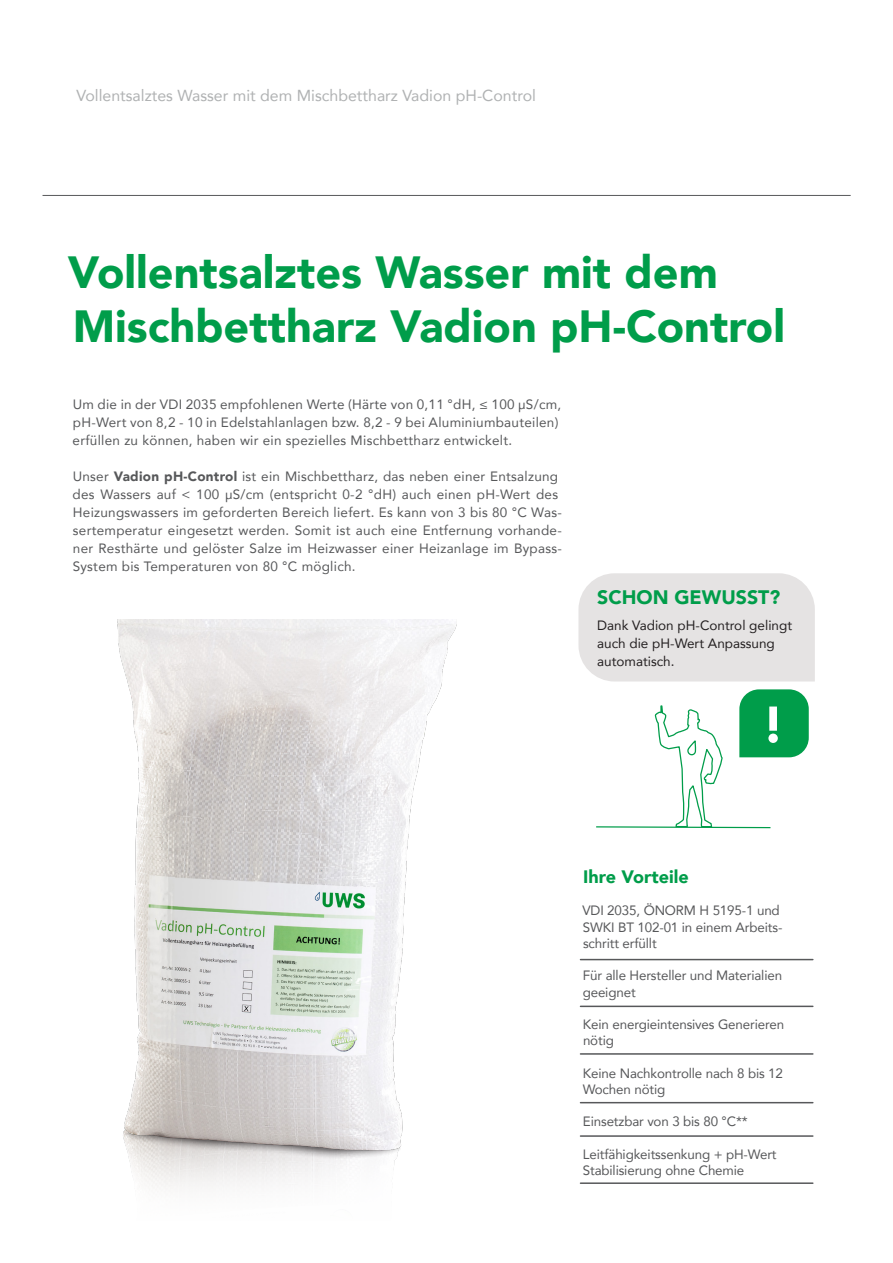
<style>
.page{position:relative;width:893px;height:1263px;background:#fff}
.page>*{position:absolute;margin:0;border:0;box-sizing:border-box;transform-origin:0 0}
.t1{font:900 51px "Avenir LT Std";color:#fff}
.t2{font:900 45px/54px "Avenir";color:#009d4a}
.t3{font:900 19.5px "Avenir";color:#009d4a}
.t4{font:900 18px "Avenir";color:#009d4a}
.t5{font:15.9px "Avenir";color:#b0b2b3}
.t6{font:13.5px/18px "Avenir";letter-spacing:.02em;color:#57585a}
.t7{font:13.5px/16.2px "Avenir";letter-spacing:-.01em;color:#57585a}
.t8{font:13.5px/18px "Avenir";color:#231f20}
.s1{font-weight:900}
</style>
<div class="page">
<hr style="left:43px;top:195px;width:808px;height:1px;background:#57585a">
<hr style="left:580px;top:959px;width:233px;height:1px;background:#57585a">
<hr style="left:580px;top:1005px;width:233px;height:2px;background:#57585a">
<hr style="left:580px;top:1053px;width:233px;height:2px;background:#57585a">
<hr style="left:580px;top:1102px;width:233px;height:1px;background:#57585a">
<hr style="left:580px;top:1135px;width:233px;height:2px;background:#57585a">
<hr style="left:580px;top:1182px;width:233px;height:2px;background:#57585a">
<img style="left:117px;top:620px;width:340px;height:567px">
<div style="left:578px;top:573px;width:237px;height:108px;background:#e5e3e3"></div>
<svg style="left:596px;top:689px;width:213px;height:140px"></svg>
<p class="t5" style="left:77px;top:83px;width:461px">Vollentsalztes Wasser mit dem Mischbettharz Vadion pH-Control</p>
<h2 class="t2" style="left:68px;top:244px;width:719px">Vollentsalztes Wasser mit dem<br>Mischbettharz Vadion pH-Control</h2>
<p class="t6" style="left:73px;top:395px;width:490px">Um die in der VDI 2035 empfohlenen Werte (Härte von 0,11 °dH, ≤ 100 μS/cm, pH-Wert von 8,2 - 10 in Edelstahlanlagen bzw. 8,2 - 9 bei Aluminiumbauteilen) erfüllen zu können, haben wir ein spezielles Mischbettharz entwickelt.</p>
<p class="t6" style="left:73px;top:467px;width:491px">Unser <span class="s1">Vadion pH-Control</span> ist ein Mischbettharz, das neben einer Entsalzung des Wassers auf &lt; 100 μS/cm (entspricht 0-2 °dH) auch einen pH-Wert des Heizungswassers im geforderten Bereich liefert. Es kann von 3 bis 80 °C Was&shy;sertemperatur eingesetzt werden. Somit ist auch eine Entfernung vorhande&shy;ner Resthärte und gelöster Salze im Heizwasser einer Heizanlage im Bypass-System bis Temperaturen von 80 °C möglich.</p>
<h3 class="t3" style="left:597px;top:580px;width:185px">SCHON GEWUSST?</h3>
<p class="t8" style="left:597px;top:616px;width:196px">Dank Vadion pH-Control gelingt auch die pH-Wert Anpassung automatisch.</p>
<h1 class="t1" style="left:762px;top:694px;width:24px">!</h1>
<h3 class="t4" style="left:583px;top:861px;width:107px">Ihre Vorteile</h3>
<p class="t7" style="left:583px;top:902px;width:201px">VDI 2035, ÖNORM H 5195-1 und<br>SWKI BT 102-01 in einem Arbeits&shy;schritt erfüllt</p>
<p class="t7" style="left:583px;top:967px;width:201px">Für alle Hersteller und Materialien geeignet</p>
<p class="t7" style="left:583px;top:1016px;width:203px">Kein energieintensives Generieren nötig</p>
<p class="t7" style="left:583px;top:1064px;width:202px">Keine Nachkontrolle nach 8 bis 12<br>Wochen nötig</p>
<p class="t7" style="left:583px;top:1113px;width:166px">Einsetzbar von 3 bis 80 °C**</p>
<p class="t7" style="left:583px;top:1145px;width:195px">Leitfähigkeitssenkung + pH-Wert<br>Stabilisierung ohne Chemie</p>
</div>
